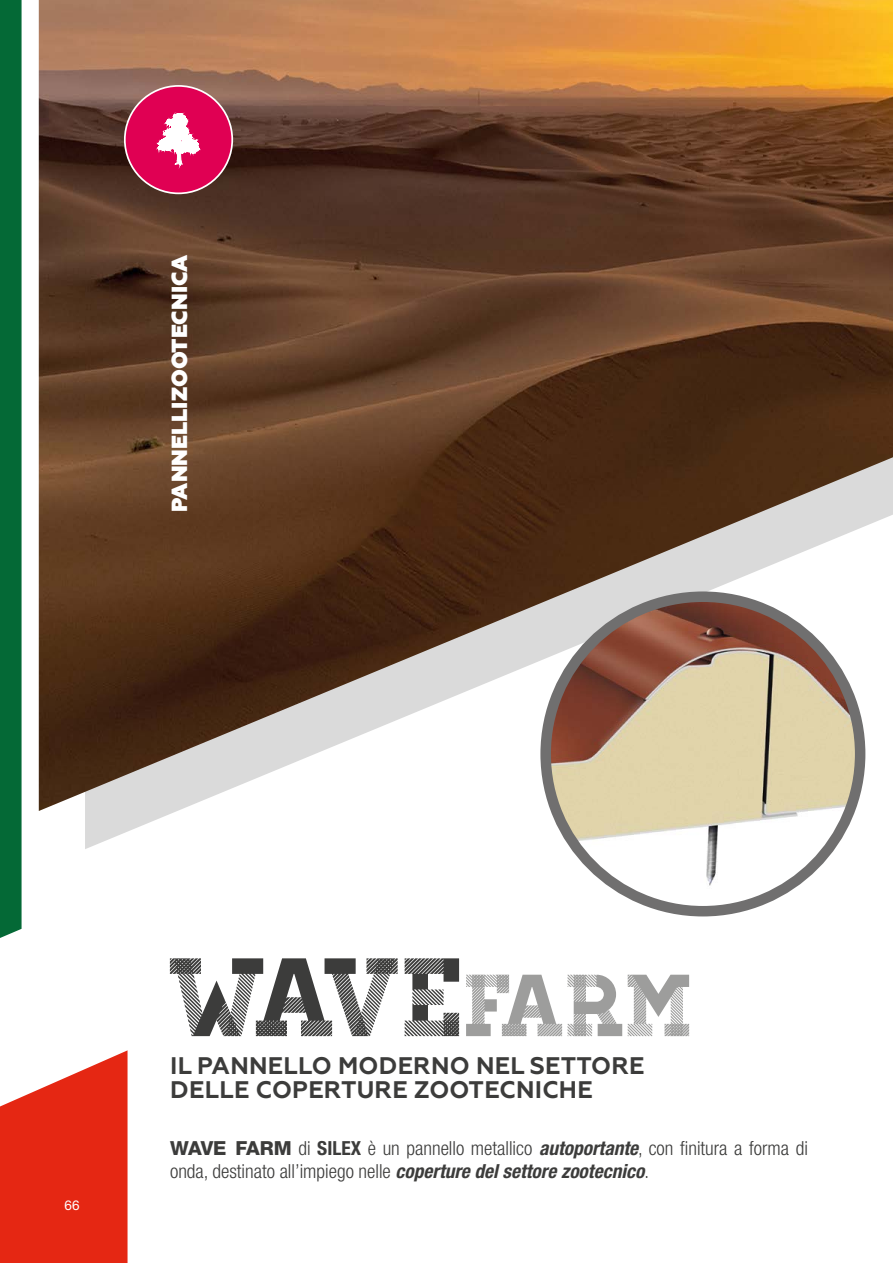
<style>
.page{position:relative;width:893px;height:1263px;background:#fff}
.page>*{position:absolute;margin:0;border:0;box-sizing:border-box;transform-origin:0 0}
.t1{font:111.15px "Homestead Display";color:#3c3c3b}
.t2{font:700 24px/24px "Geometria";letter-spacing:.01em;color:#3c3c3b}
.t3{font:800 21.9px "Geometria";color:#fff}
.t4{font:300 condensed 19.35px/22.6px "Helvetica Neue";color:#3c3c3b}
.t5{font:13.5px "Helvetica Neue";color:#fff}
.s1{font-size:87.75px;color:#9d9d9c}
.s2{font-weight:800;font-stretch:normal}
.s3{font-weight:700}
.s4{font-weight:700;font-style:italic}
</style>
<div class="page">
<div style="left:0;top:0;width:22px;height:938px;background:#046936"></div>
<svg style="left:0;top:1050px;width:128px;height:213px;background:#e84332"></svg>
<img style="left:39px;top:0;width:854px;height:811px">
<div style="left:125px;top:86px;width:107px;height:107px;background:#e00053;border-radius:50%"></div>
<div style="left:124px;top:85px;width:109px;height:109px;border:2px solid #fff;border-radius:50%"></div>
<svg style="left:158px;top:113px;width:41px;height:52px"></svg>
<img style="left:546px;top:597px;width:314px;height:314px;border-radius:157px">
<div style="left:540px;top:591px;width:325px;height:325px;border:10px solid #706f6f;border-radius:50%"></div>
<p class="t3" style="left:166px;top:512px;width:259px;rotate:-90deg">PANNELLIZOOTECNICA</p>
<p class="t5" style="left:64px;top:1197px;width:17px">66</p>
<h1 class="t1" style="left:170px;top:932px;width:526px">WAVE<span class="s1">FARM</span></h1>
<p class="t2" style="left:170px;top:1054px;width:476px">IL PANNELLO MODERNO NEL SETTORE<br>DELLE COPERTURE ZOOTECNICHE</p>
<p class="t4" style="left:170px;top:1137px;width:639px"><span class="s2">WAVE FARM</span> di <span class="s3">SILEX</span> è un pannello metallico <span class="s4">autoportante</span>, con finitura a forma di onda, destinato all’impiego nelle <span class="s4">coperture del settore zootecnico</span>.</p>
</div>
